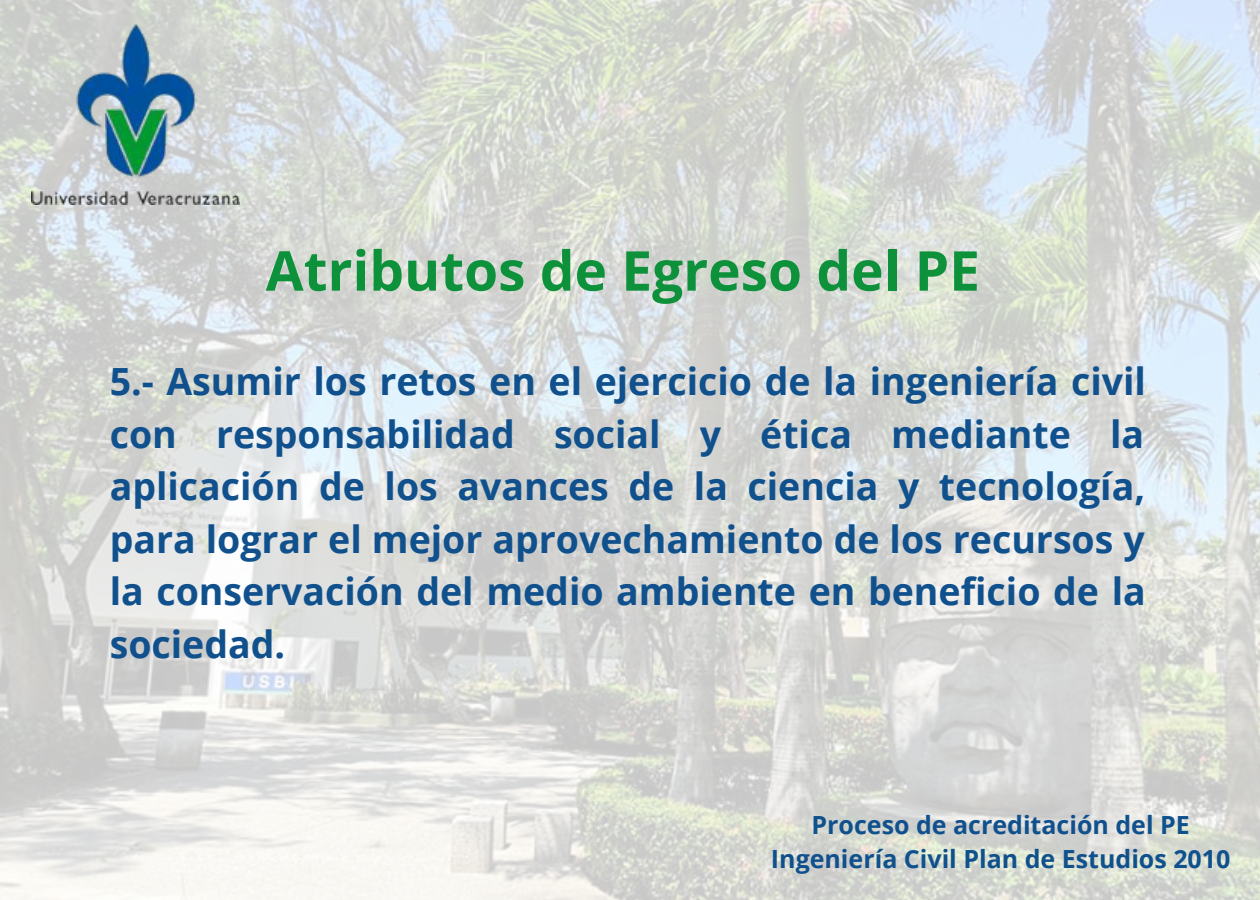
<style>
.page{position:relative;width:1260px;height:900px;background:#fff}
.page>*{position:absolute;margin:0;border:0;box-sizing:border-box;transform-origin:0 0}
.t1{font:700 55px "Open Sans";color:#0d913b}
.t2{font:700 37.5px/52.5px "Open Sans";color:#10518d;text-align:justify}
.t3{font:700 25px/33.8px "Open Sans";color:#10518d;text-align:center}
</style>
<div class="page">
<img style="left:0;top:0;width:1260px;height:900px">
<img style="left:31px;top:24px;width:208px;height:180px">
<h1 class="t1" style="left:266px;top:232px;width:716px">Atributos de Egreso del PE</h1>
<p class="t2" style="left:110px;top:354px;width:1038px">5.- Asumir los retos en el ejercicio de la ingeniería civil con responsabilidad social y ética mediante la aplicación de los avances de la ciencia y tecnología, para lograr el mejor aprovechamiento de los recursos y la conservación del medio ambiente en beneficio de la sociedad.</p>
<p class="t3" style="left:771px;top:807px;width:461px">Proceso de acreditación del PE<br>Ingeniería Civil Plan de Estudios 2010</p>
</div>
